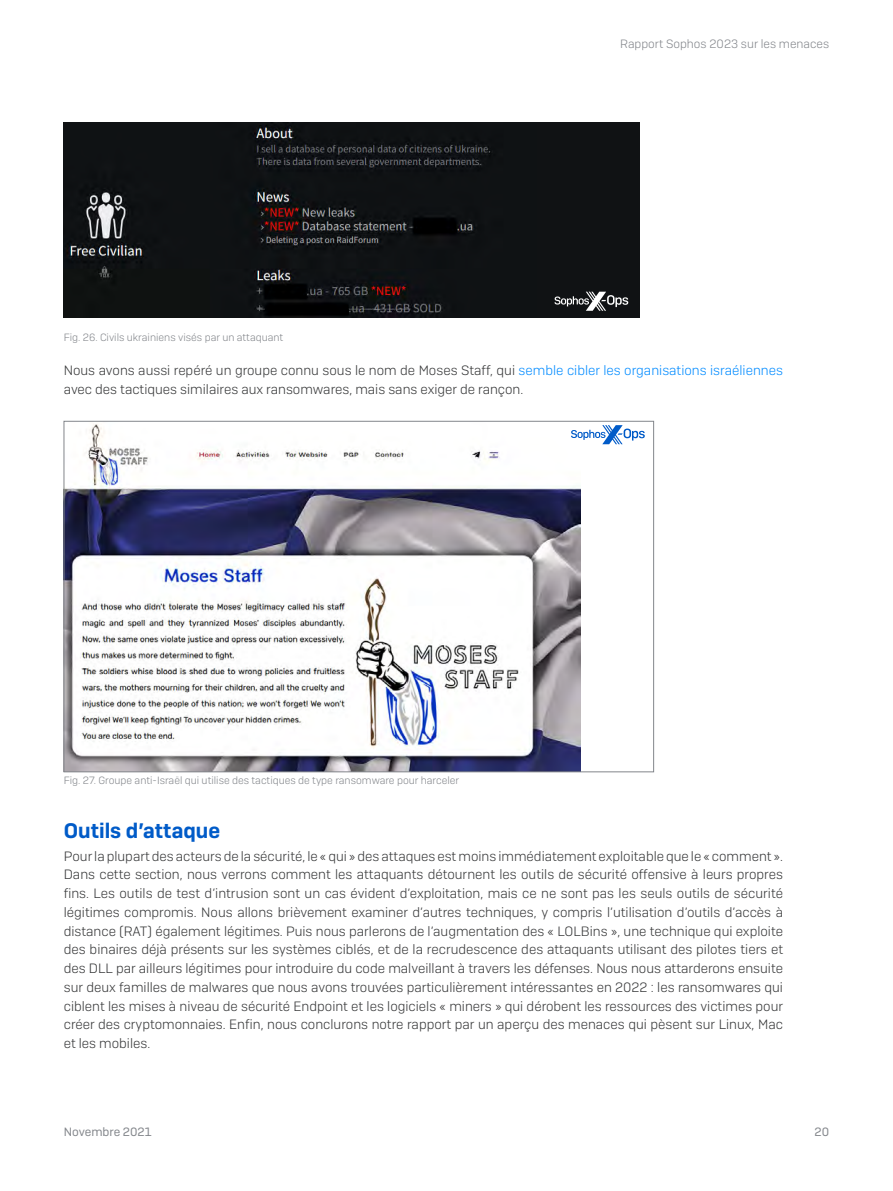
<style>
.page{position:relative;width:893px;height:1191px;background:#fff}
.page>*{position:absolute;margin:0;border:0;box-sizing:border-box;transform-origin:0 0}
.Subheading_1{font:600 21px "Sophos Sans";color:#005bc8}
.Body_Copy{font:300 13.5px/18.8px "Sophos Sans";color:#363738}
.t1{font:300 12px "Sophos Sans";color:#83868b}
.t2{font:12px "Sophos Sans";color:#83868b}
.Note{font:300 10.5px "Sophos Sans";color:#83868b}
.s1{color:#008bff}
</style>
<div class="page">
<div style="left:64px;top:122px;width:575px;height:196px;background:#101214"></div>
<img style="left:67px;top:122px;width:423px;height:196px">
<svg style="left:554px;top:292px;width:74px;height:19px"></svg>
<img style="left:66px;top:424px;width:514px;height:346px">
<svg style="left:571px;top:425px;width:74px;height:19px"></svg>
<p class="t1" style="left:620px;top:36px;width:211px">Rapport Sophos 2023 sur les menaces</p>
<p class="Note" style="left:64px;top:331px;width:221px">Fig. 26. Civils ukrainiens visés par un attaquant</p>
<p class="Body_Copy" style="left:64px;top:361px;width:721px">Nous avons aussi repéré un groupe connu sous le nom de Moses Staff, qui <span class="s1">semble cibler les organisations israéliennes </span>avec des tactiques similaires aux ransomwares, mais sans exiger de rançon.</p>
<p class="Note" style="left:64px;top:774px;width:397px">Fig. 27. Groupe anti-Israël qui utilise des tactiques de type ransomware pour harceler</p>
<p class="Subheading_1" style="left:64px;top:817px;width:158px">Outils d’attaque</p>
<p class="Body_Copy" style="left:64px;top:846px;width:721px;text-align:justify">Pour la plupart des acteurs de la sécurité, le « qui » des attaques est moins immédiatement exploitable que le « comment ».<br>Dans cette section, nous verrons comment les attaquants détournent les outils de sécurité offensive à leurs propres fins. Les outils de test d’intrusion sont un cas évident d’exploitation, mais ce ne sont pas les seuls outils de sécurité légitimes compromis. Nous allons brièvement examiner d’autres techniques, y compris l’utilisation d’outils d’accès à distance (RAT) également légitimes. Puis nous parlerons de l’augmentation des « LOLBins », une technique qui exploite des binaires déjà présents sur les systèmes ciblés, et de la recrudescence des attaquants utilisant des pilotes tiers et des DLL par ailleurs légitimes pour introduire du code malveillant à travers les défenses. Nous nous attarderons ensuite sur deux familles de malwares que nous avons trouvées particulièrement intéressantes en 2022 : les ransomwares qui ciblent les mises à niveau de sécurité Endpoint et les logiciels « miners » qui dérobent les ressources des victimes pour créer des cryptomonnaies. Enfin, nous conclurons notre rapport par un aperçu des menaces qui pèsent sur Linux, Mac et les mobiles.</p>
<p class="t2" style="left:64px;top:1124px;width:89px">Novembre 2021</p>
<p class="t2" style="left:814px;top:1124px;width:16px">20</p>
</div>
